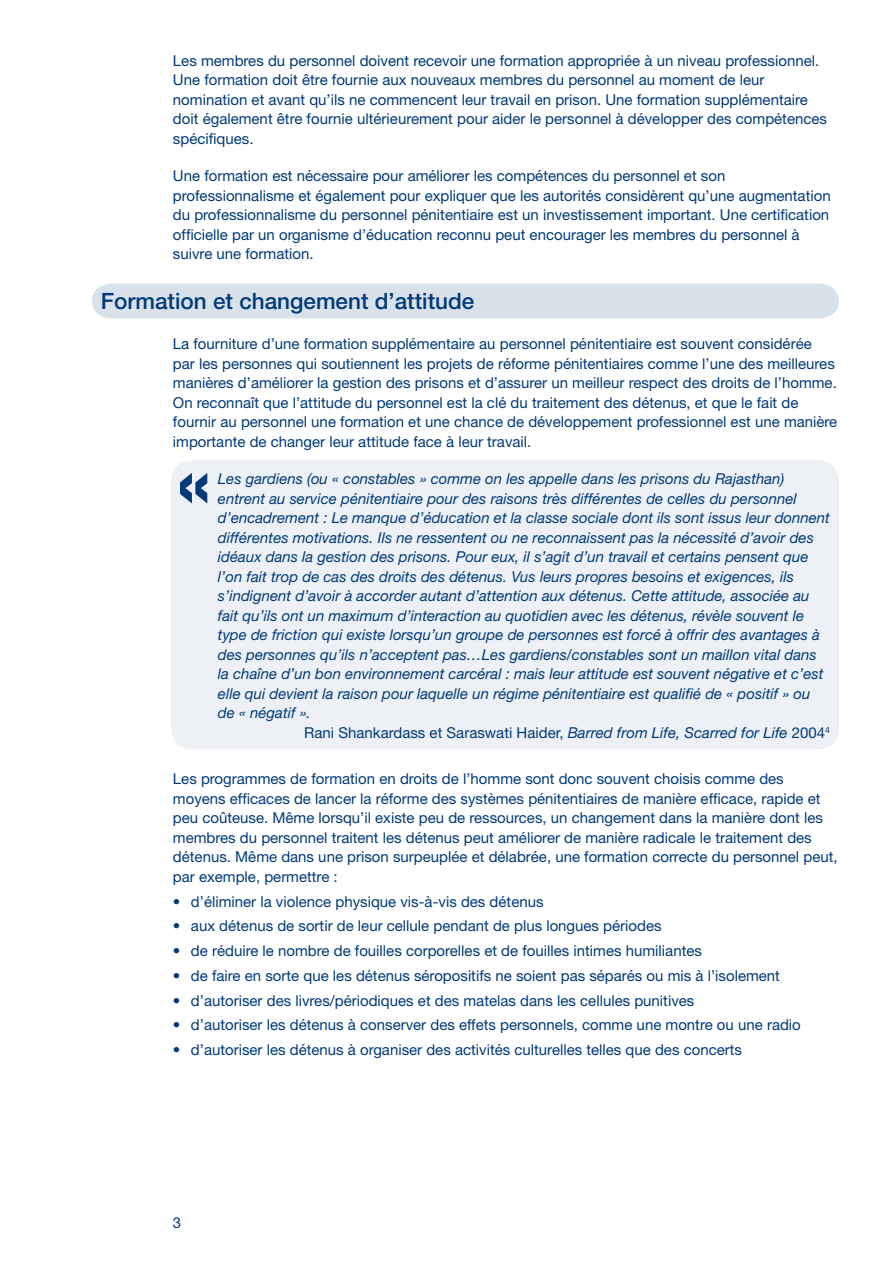
<style>
.page{position:relative;width:893px;height:1263px;background:#fff}
.page>*{position:absolute;margin:0;border:0;box-sizing:border-box;transform-origin:0 0}
.t1{font:500 22.5px "Helvetica Neue";color:#003a78}
.t2{font:15px/19.5px "Helvetica Neue";color:#003a78}
.t3{font:italic 15px "Helvetica Neue";color:#003a78}
.s1{font-style:italic}
</style>
<div class="page">
<div style="left:171px;top:460px;width:668px;height:289px;background:#edf1f6;border-radius:21px"></div>
<div style="left:92px;top:283px;width:747px;height:35px;background:#d9e1eb"></div>
<svg style="left:180px;top:473px;width:27px;height:30px"></svg>
<p class="t2" style="left:173px;top:51px;width:656px">Les membres du personnel doivent recevoir une formation appropriée à un niveau professionnel.<br>Une formation doit être fournie aux nouveaux membres du personnel au moment de leur nomination et avant qu’ils ne commencent leur travail en prison. Une formation supplémentaire doit également être fournie ultérieurement pour aider le personnel à développer des compétences spécifiques.</p>
<p class="t2" style="left:173px;top:166px;width:659px">Une formation est nécessaire pour améliorer les compétences du personnel et son professionnalisme et également pour expliquer que les autorités considèrent qu’une augmentation du professionnalisme du personnel pénitentiaire est un investissement important. Une certification officielle par un organisme d’éducation reconnu peut encourager les membres du personnel à suivre une formation.</p>
<h1 class="t1" style="left:101px;top:287px;width:375px">Formation et changement d’attitude</h1>
<p class="t2" style="left:173px;top:334px;width:666px">La fourniture d’une formation supplémentaire au personnel pénitentiaire est souvent considérée par les personnes qui soutiennent les projets de réforme pénitentiaires comme l’une des meilleures manières d’améliorer la gestion des prisons et d’assurer un meilleur respect des droits de l’homme.<br>On reconnaît que l’attitude du personnel est la clé du traitement des détenus, et que le fait de fournir au personnel une formation et une chance de développement professionnel est une manière importante de changer leur attitude face à leur travail.</p>
<p class="t3" style="left:218px;top:470px;width:568px">Les gardiens (ou « constables » comme on les appelle dans les prisons du Rajasthan)</p>
<p class="t3" style="left:218px;top:489px;width:580px">entrent au service pénitentiaire pour des raisons très différentes de celles du personnel</p>
<p class="t3" style="left:218px;top:509px;width:613px">d’encadrement : Le manque d’éducation et la classe sociale dont ils sont issus leur donnent</p>
<p class="t3" style="left:218px;top:528px;width:597px">différentes motivations. Ils ne ressentent ou ne reconnaissent pas la nécessité d’avoir des</p>
<p class="t3" style="left:218px;top:548px;width:592px">idéaux dans la gestion des prisons. Pour eux, il s’agit d’un travail et certains pensent que</p>
<p class="t3" style="left:218px;top:567px;width:577px">l’on fait trop de cas des droits des détenus. Vus leurs propres besoins et exigences, ils</p>
<p class="t3" style="left:218px;top:587px;width:593px">s’indignent d’avoir à accorder autant d’attention aux détenus. Cette attitude, associée au</p>
<p class="t3" style="left:218px;top:606px;width:588px">fait qu’ils ont un maximum d’interaction au quotidien avec les détenus, révèle souvent le</p>
<p class="t3" style="left:218px;top:626px;width:603px">type de friction qui existe lorsqu’un groupe de personnes est forcé à offrir des avantages à</p>
<p class="t3" style="left:218px;top:645px;width:600px">des personnes qu’ils n’acceptent pas…Les gardiens/constables sont un maillon vital dans</p>
<p class="t3" style="left:218px;top:665px;width:607px">la chaîne d’un bon environnement carcéral : mais leur attitude est souvent négative et c’est</p>
<p class="t3" style="left:218px;top:684px;width:594px">elle qui devient la raison pour laquelle un régime pénitentiaire est qualifié de « positif » ou</p>
<p class="t3" style="left:218px;top:704px;width:94px">de « négatif ».</p>
<p class="t2" style="left:304px;top:723px;width:527px">Rani Shankardass et Saraswati Haider, <span class="s1">Barred from Life, Scarred for Life</span> 2 004<sup>4</sup></p>
<p class="t2" style="left:173px;top:769px;width:666px">Les programmes de formation en droits de l’homme sont donc souvent choisis comme des moyens efficaces de lancer la réforme des systèmes pénitentiaires de manière efficace, rapide et peu coûteuse. Même lorsqu’il existe peu de ressources, un changement dans la manière dont les membres du personnel traitent les détenus peut améliorer de manière radicale le traitement des détenus. Même dans une prison surpeuplée et délabrée, une formation correcte du personnel peut, par exemple, permettre :</p>
<p class="t2" style="left:173px;top:891px;width:372px">• d’éliminer la violence physique vis-à-vis des détenus</p>
<p class="t2" style="left:173px;top:916px;width:490px">• aux détenus de sortir de leur cellule pendant de plus longues périodes</p>
<p class="t2" style="left:173px;top:941px;width:530px">• de réduire le nombre de fouilles corporelles et de fouilles intimes humiliantes</p>
<p class="t2" style="left:173px;top:966px;width:609px">• de faire en sorte que les détenus séropositifs ne soient pas séparés ou mis à l’isolement</p>
<p class="t2" style="left:173px;top:990px;width:523px">• d’autoriser des livres/périodiques et des matelas dans les cellules punitives</p>
<p class="t2" style="left:173px;top:1015px;width:629px">• d’autoriser les détenus à conserver des effets personnels, comme une montre ou une radio</p>
<p class="t2" style="left:173px;top:1040px;width:571px">• d’autoriser les détenus à organiser des activités culturelles telles que des concerts</p>
</div>
